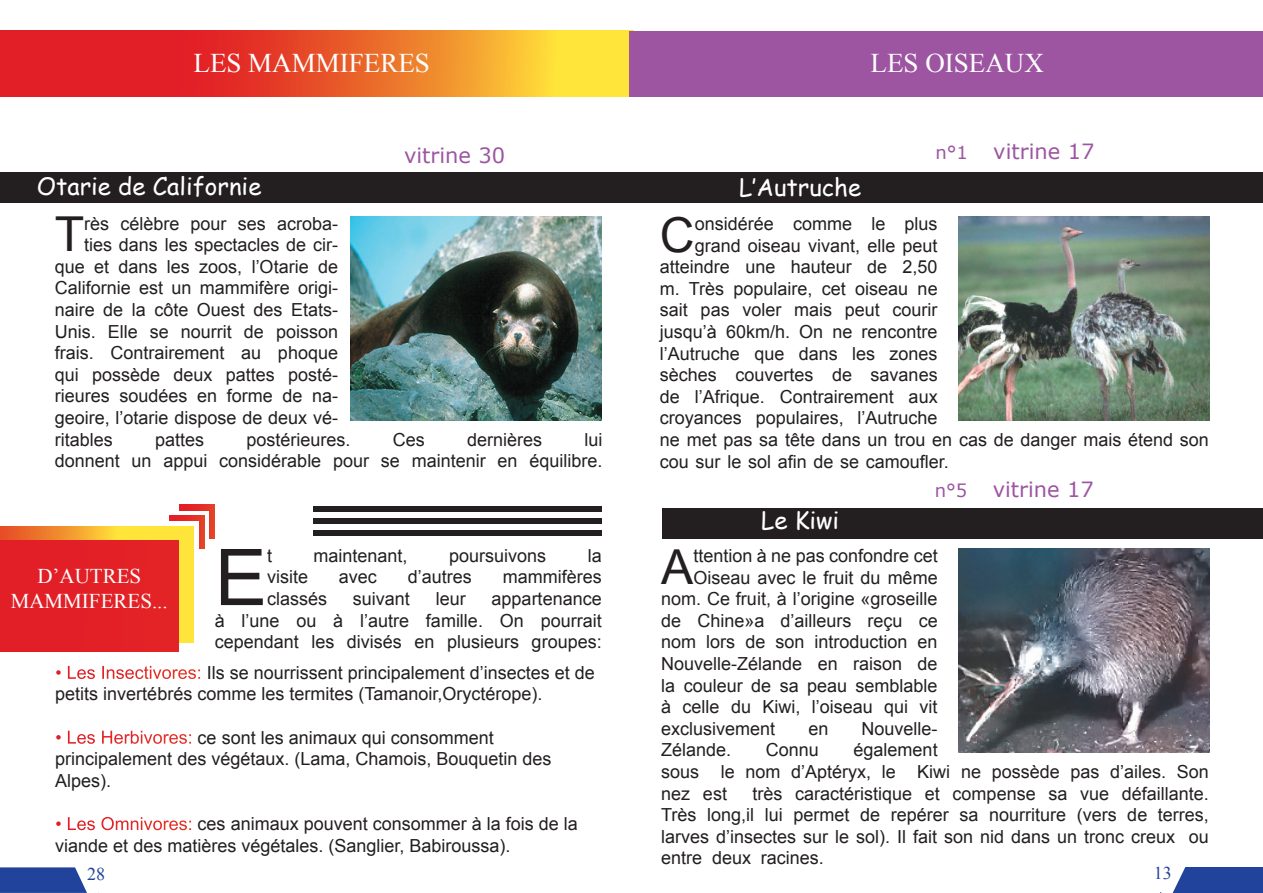
<style>
.page{position:relative;width:1263px;height:893px;background:#fff}
.page>*{position:absolute;margin:0;border:0;box-sizing:border-box;transform-origin:0 0}
.t1{font:78.3px "Arial";color:#231f20}
.t2{font:48.15px "Arial";color:#231f20}
.t3{font:27px "Times New Roman";color:#fff}
.t4{font:24px "Comic Sans MS";color:#fff}
.t5{font:21px "Verdana";color:#9d55a2}
.t6{font:21px/25.2px "Times New Roman";color:#fff;text-align:center}
.t7{font:18px/21.6px "Arial";color:#231f20}
.t8{font:18px "Times New Roman";color:#21439b}
.s1{font-size:18px}
.s2{color:#fff}
</style>
<div class="page">
<div style="left:0;top:172px;width:1263px;height:30px;background:#231f20"></div>
<div style="left:0;top:508px;width:1263px;height:30px;background:#231f20"></div>
<img style="left:351px;top:217px;width:251px;height:204px">
<svg style="left:1px;top:31px;width:628px;height:66px"></svg>
<div style="left:0;top:492px;width:661px;height:122px;background:#fff"></div>
<div style="left:313px;top:506px;width:289px;height:5px;background:#231f20"></div>
<div style="left:313px;top:518px;width:289px;height:5px;background:#231f20"></div>
<div style="left:313px;top:530px;width:289px;height:6px;background:#231f20"></div>
<svg style="left:180px;top:505px;width:35px;height:33px"></svg>
<div style="left:174px;top:511px;width:35px;height:33px;background:#fff"></div>
<svg style="left:170px;top:515px;width:35px;height:34px"></svg>
<div style="left:164px;top:522px;width:35px;height:33px;background:#fff"></div>
<svg style="left:1px;top:526px;width:192px;height:116px"></svg>
<div style="left:0;top:540px;width:179px;height:111px;background:#e22026"></div>
<div style="left:629px;top:31px;width:634px;height:66px;background:#9d55a2"></div>
<img style="left:959px;top:217px;width:251px;height:204px">
<img style="left:959px;top:549px;width:251px;height:204px">
<div style="left:1161px;top:867px;width:102px;height:26px;background:#21439b"></div>
<svg style="left:1160px;top:867px;width:25px;height:26px"></svg>
<div style="left:0;top:867px;width:99px;height:26px;background:#21439b"></div>
<svg style="left:74px;top:867px;width:25px;height:26px"></svg>
<h3 class="t3" style="left:194px;top:45px;width:238px">LES MAMMIFERES</h3>
<h3 class="t3" style="left:870px;top:45px;width:175px">LES OISEAUX</h3>
<p class="t5" style="left:404px;top:142px;width:103px">vitrine 30</p>
<p class="t5" style="left:935px;top:137px;width:160px"><span class="s1">n°1</span> vitrine 17</p>
<h3 class="t4" style="left:37px;top:169px;width:226px">Otarie de Californie</h3>
<h3 class="t4" style="left:739px;top:169px;width:124px">L‛Autruche</h3>
<h2 class="t2" style="left:55px;top:203px;width:31px">T</h2>
<p class="t7" style="left:84px;top:213px;width:255px">rès célèbre pour ses acroba-</p>
<p class="t7" style="left:84px;top:234px;width:255px">ties dans les spectacles de cir-</p>
<p class="t7" style="left:55px;top:256px;width:285px">que et dans les zoos, l’Otarie de</p>
<p class="t7" style="left:55px;top:277px;width:285px">Californie est un mammifère origi-</p>
<p class="t7" style="left:55px;top:299px;width:285px">naire de la côte Ouest des Etats-</p>
<p class="t7" style="left:55px;top:321px;width:285px">Unis. Elle se nourrit de poisson</p>
<p class="t7" style="left:55px;top:342px;width:285px">frais. Contrairement au phoque</p>
<p class="t7" style="left:55px;top:364px;width:285px">qui possède deux pattes posté-</p>
<p class="t7" style="left:55px;top:385px;width:285px">rieures soudées en forme de na-</p>
<p class="t7" style="left:55px;top:407px;width:285px">geoire, l’otarie dispose de deux vé-</p>
<p class="t7" style="left:55px;top:429px;width:60px">ritables</p>
<p class="t7" style="left:155px;top:429px;width:51px">pattes</p>
<p class="t7" style="left:246px;top:429px;width:106px">postérieures.</p>
<p class="t7" style="left:393px;top:429px;width:34px">Ces</p>
<p class="t7" style="left:467px;top:429px;width:77px">dernières</p>
<p class="t7" style="left:55px;top:429px;width:549px;text-align:right">lui<br>donnent un appui considérable pour se maintenir en équilibre.</p>
<h2 class="t2" style="left:660px;top:203px;width:36px">C</h2>
<p class="t7" style="left:695px;top:213px;width:244px">onsidérée comme le plus</p>
<p class="t7" style="left:695px;top:235px;width:244px">grand oiseau vivant, elle peut</p>
<p class="t7" style="left:660px;top:256px;width:279px">atteindre une hauteur de 2,50</p>
<p class="t7" style="left:660px;top:278px;width:279px">m. Très populaire, cet oiseau ne</p>
<p class="t7" style="left:660px;top:299px;width:279px">sait pas voler mais peut courir</p>
<p class="t7" style="left:660px;top:321px;width:279px">jusqu’à 60km/h. On ne rencontre</p>
<p class="t7" style="left:660px;top:343px;width:279px">l’Autruche que dans les zones</p>
<p class="t7" style="left:660px;top:364px;width:279px">sèches couvertes de savanes</p>
<p class="t7" style="left:660px;top:386px;width:279px">de l’Afrique. Contrairement aux</p>
<p class="t7" style="left:660px;top:407px;width:279px">croyances populaires, l’Autruche</p>
<p class="t7" style="left:660px;top:429px;width:550px">ne met pas sa tête dans un trou en cas de danger mais étend son</p>
<p class="t7" style="left:660px;top:451px;width:290px">cou sur le sol afin de se camoufler.</p>
<p class="t5" style="left:935px;top:476px;width:160px"><span class="s1">n°5</span> vitrine 17</p>
<h3 class="t4" style="left:761px;top:502px;width:80px">Le Kiwi</h3>
<h1 class="t1" style="left:215px;top:526px;width:54px">E</h1>
<p class="t7" style="left:267px;top:545px;width:7px">t</p>
<p class="t7" style="left:313px;top:545px;width:96px">maintenant,</p>
<p class="t7" style="left:449px;top:545px;width:99px">poursuivons</p>
<p class="t7" style="left:588px;top:545px;width:16px">la</p>
<p class="t6" style="left:11px;top:563px;width:158px">D’AUTRES<br>MAMMIFERES...</p>
<p class="t7" style="left:267px;top:566px;width:43px">visite</p>
<p class="t7" style="left:339px;top:566px;width:40px">avec</p>
<p class="t7" style="left:408px;top:566px;width:66px">d’autres</p>
<p class="t7" style="left:503px;top:566px;width:100px">mammifères</p>
<p class="t7" style="left:267px;top:588px;width:62px">classés</p>
<p class="t7" style="left:353px;top:588px;width:59px">suivant</p>
<p class="t7" style="left:436px;top:588px;width:32px">leur</p>
<p class="t7" style="left:215px;top:588px;width:388px;text-align:justify;text-indent:277px">appartenance à l’une ou à l’autre famille. On pourrait cependant les divisés en plusieurs groupes:</p>
<p class="t7" style="left:55px;top:662px;width:541px"><span class="s2">• Les Insectivores:</span> Ils se nourrissent principalement d’insectes et de petits invertébrés comme les termites (Tamanoir,Oryctérope).</p>
<p class="t7" style="left:55px;top:727px;width:498px"><span class="s2">• Les Herbivores:</span> ce sont les animaux qui consomment principalement des végétaux. (Lama, Chamois, Bouquetin des<br>Alpes).</p>
<p class="t7" style="left:55px;top:813px;width:524px"><span class="s2">• Les Omnivores:</span> ces animaux pouvent consommer à la fois de la viande et des matières végétales. (Sanglier, Babiroussa).</p>
<h2 class="t2" style="left:661px;top:535px;width:34px">A</h2>
<p class="t7" style="left:693px;top:545px;width:246px">ttention à ne pas confondre cet</p>
<p class="t7" style="left:693px;top:567px;width:246px">Oiseau avec le fruit du même</p>
<p class="t7" style="left:661px;top:588px;width:278px">nom. Ce fruit, à l’origine «groseille</p>
<p class="t7" style="left:661px;top:610px;width:278px">de Chine»a d’ailleurs reçu ce</p>
<p class="t7" style="left:661px;top:631px;width:278px">nom lors de son introduction en</p>
<p class="t7" style="left:661px;top:653px;width:278px">Nouvelle-Zélande en raison de</p>
<p class="t7" style="left:661px;top:675px;width:278px">la couleur de sa peau semblable</p>
<p class="t7" style="left:661px;top:696px;width:278px">à celle du Kiwi, l’oiseau qui vit</p>
<p class="t7" style="left:661px;top:718px;width:116px">exclusivement</p>
<p class="t7" style="left:808px;top:718px;width:22px">en</p>
<p class="t7" style="left:862px;top:718px;width:78px">Nouvelle-</p>
<p class="t7" style="left:661px;top:739px;width:72px">Zélande.</p>
<p class="t7" style="left:766px;top:739px;width:55px">Connu</p>
<p class="t7" style="left:661px;top:739px;width:549px;text-indent:192px">également<br>sous le nom d’Aptéryx, le Kiwi ne possède pas d’ailes. Son nez est</p>
<p class="t7" style="left:661px;top:783px;width:549px;text-align:justify;text-indent:91px">très caractéristique et compense sa vue défaillante.<br>Très long,il lui permet de repérer sa nourriture (vers de terres, larves d’insectes sur le sol). Il fait son nid dans un tronc creux ou entre deux racines.</p>
<p class="t8" style="left:87px;top:861px;width:19px">28</p>
<p class="t8" style="left:1154px;top:861px;width:20px">13</p>
</div>
